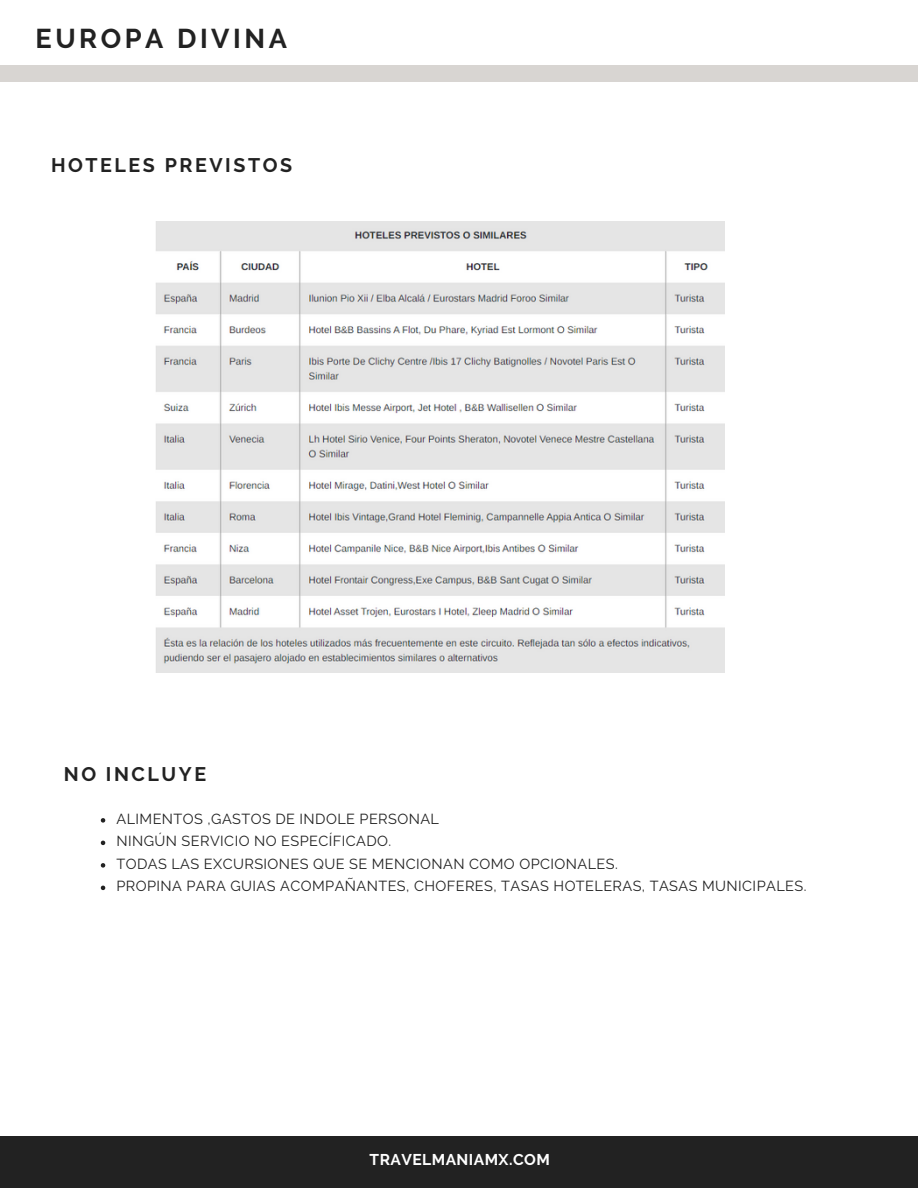
<style>
.page{position:relative;width:918px;height:1188px;background:#fff}
.page>*{position:absolute;margin:0;border:0;box-sizing:border-box;transform-origin:0 0}
.t1{font:700 27.15px "Raleway";letter-spacing:.13em;color:#222}
.t2{font:700 19.65px "Raleway";letter-spacing:.13em;color:#222}
.t3{font:700 15.6px "Raleway";letter-spacing:.03em;color:#fff}
.t4{font:14.55px "Raleway";letter-spacing:.03em;color:#222}
</style>
<div class="page">
<div style="left:0;top:1136px;width:918px;height:52px;background:#222"></div>
<div style="left:0;top:66px;width:918px;height:15px;background:#d8d5d2"></div>
<img style="left:156px;top:221px;width:569px;height:451px">
<svg style="left:101px;top:818px;width:4px;height:5px"></svg>
<svg style="left:101px;top:841px;width:4px;height:4px"></svg>
<svg style="left:101px;top:863px;width:4px;height:5px"></svg>
<svg style="left:101px;top:886px;width:4px;height:4px"></svg>
<h2 class="t1" style="left:36px;top:23px;width:253px">EUROPA DIVINA</h2>
<p class="t2" style="left:51px;top:154px;width:243px">HOTELES PREVISTOS</p>
<h2 class="t2" style="left:64px;top:763px;width:144px">NO INCLUYE</h2>
<p class="t4" style="left:116px;top:810px;width:324px">ALIMENTOS ,GASTOS DE INDOLE PERSONAL</p>
<p class="t4" style="left:116px;top:833px;width:276px">NINGÚN SERVICIO NO ESPECÍFICADO.</p>
<p class="t4" style="left:116px;top:855px;width:503px">TODAS LAS EXCURSIONES QUE SE MENCIONAN COMO OPCIONALES.</p>
<p class="t4" style="left:116px;top:878px;width:692px">PROPINA PARA GUIAS ACOMPAÑANTES, CHOFERES, TASAS HOTELERAS, TASAS MUNICIPALES.</p>
<p class="t3" style="left:370px;top:1150px;width:182px">TRAVELMANIAMX.COM</p>
</div>
